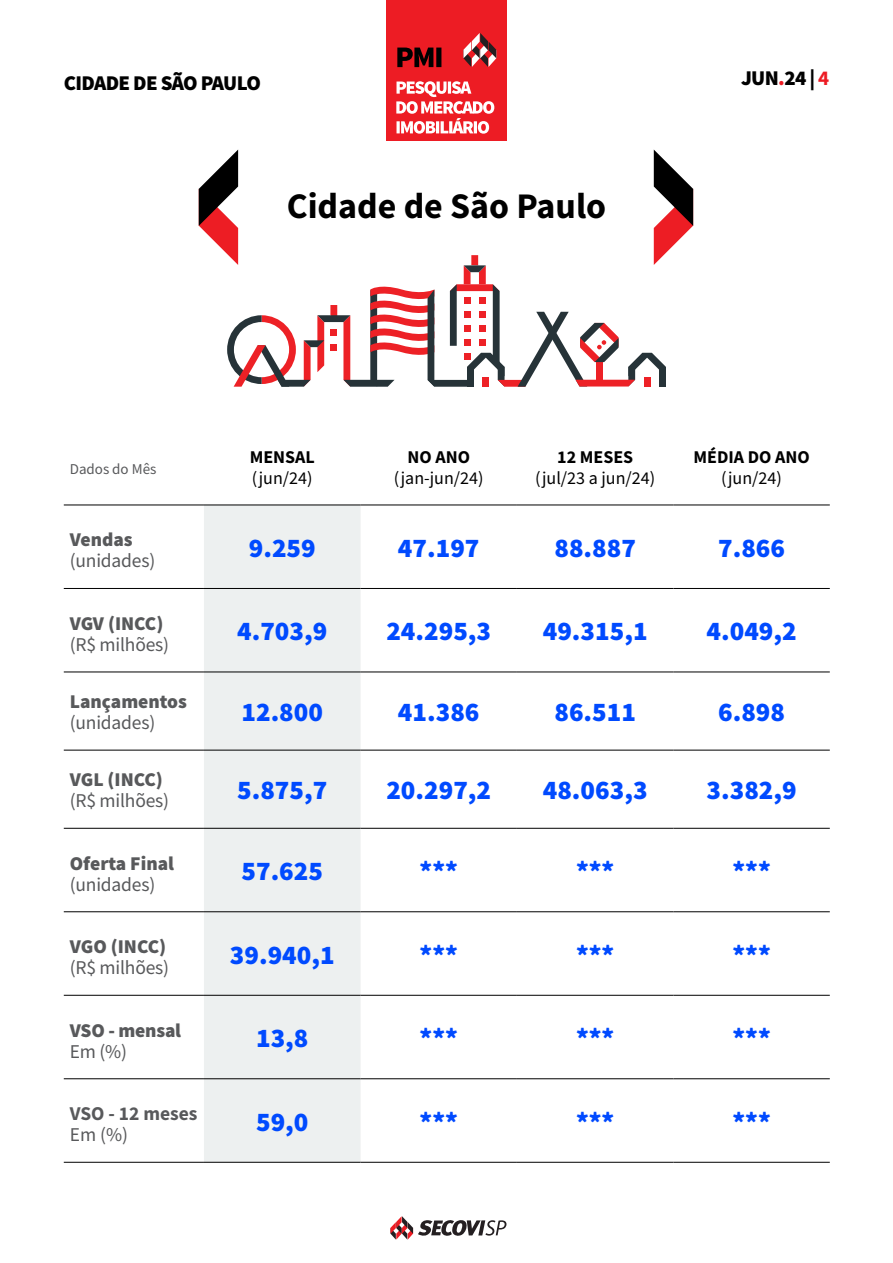
<style>
.page{position:relative;width:893px;height:1263px;background:#fff}
.page>*{position:absolute;margin:0;border:0;box-sizing:border-box;transform-origin:0 0}
.t1{font:700 36px "Source Sans Pro";color:#000}
.t2{font:900 27px "Source Sans Pro";color:#004aff}
.t3{font:900 21px "Source Sans Pro";letter-spacing:-.03em;color:#000}
.t4{font:19.5px "Source Sans Pro";letter-spacing:-.01em;color:#58595b}
.t5{font:900 19.5px "Source Sans Pro";color:#58595b}
.t6{font:700 19.5px "Source Sans Pro";color:#58595b}
.t7{font:18px "Source Sans Pro";color:#000}
.t8{font:700 18px "Source Sans Pro";color:#000}
.t9{font:15px "Source Sans Pro";color:#58595b}
.s1{color:#ed1c24}
.s2{font-weight:700;color:#ed1c24}
</style>
<div class="page">
<div style="left:386px;top:0;width:120px;height:141px;background:#ed1c24"></div>
<svg style="left:463px;top:33px;width:33px;height:34px"></svg>
<svg style="left:396px;top:81px;width:98px;height:53px"></svg>
<svg style="left:397px;top:48px;width:44px;height:19px"></svg>
<svg style="left:390px;top:1216px;width:116px;height:24px"></svg>
<div style="left:204px;top:506px;width:157px;height:656px;background:#edf0f0"></div>
<hr style="left:64px;top:505px;width:140px;height:1px;background:#000">
<hr style="left:204px;top:505px;width:157px;height:1px;background:#000">
<hr style="left:361px;top:505px;width:156px;height:1px;background:#000">
<hr style="left:517px;top:505px;width:156px;height:1px;background:#000">
<hr style="left:673px;top:505px;width:157px;height:1px;background:#000">
<hr style="left:64px;top:588px;width:140px;height:1px;background:#000">
<hr style="left:204px;top:588px;width:157px;height:1px;background:#000">
<hr style="left:361px;top:588px;width:156px;height:1px;background:#000">
<hr style="left:517px;top:588px;width:156px;height:1px;background:#000">
<hr style="left:673px;top:588px;width:157px;height:1px;background:#000">
<hr style="left:64px;top:672px;width:140px;height:1px;background:#000">
<hr style="left:204px;top:672px;width:157px;height:1px;background:#000">
<hr style="left:361px;top:672px;width:156px;height:1px;background:#000">
<hr style="left:517px;top:672px;width:156px;height:1px;background:#000">
<hr style="left:673px;top:672px;width:157px;height:1px;background:#000">
<hr style="left:64px;top:750px;width:140px;height:1px;background:#000">
<hr style="left:204px;top:750px;width:157px;height:1px;background:#000">
<hr style="left:361px;top:750px;width:156px;height:1px;background:#000">
<hr style="left:517px;top:750px;width:156px;height:1px;background:#000">
<hr style="left:673px;top:750px;width:157px;height:1px;background:#000">
<hr style="left:64px;top:828px;width:140px;height:1px;background:#000">
<hr style="left:204px;top:828px;width:157px;height:1px;background:#000">
<hr style="left:361px;top:828px;width:156px;height:1px;background:#000">
<hr style="left:517px;top:828px;width:156px;height:1px;background:#000">
<hr style="left:673px;top:828px;width:157px;height:1px;background:#000">
<hr style="left:64px;top:911px;width:140px;height:1px;background:#000">
<hr style="left:204px;top:911px;width:157px;height:1px;background:#000">
<hr style="left:361px;top:911px;width:156px;height:1px;background:#000">
<hr style="left:517px;top:911px;width:156px;height:1px;background:#000">
<hr style="left:673px;top:911px;width:157px;height:1px;background:#000">
<hr style="left:64px;top:995px;width:140px;height:1px;background:#000">
<hr style="left:204px;top:995px;width:157px;height:1px;background:#000">
<hr style="left:361px;top:995px;width:156px;height:1px;background:#000">
<hr style="left:517px;top:995px;width:156px;height:1px;background:#000">
<hr style="left:673px;top:995px;width:157px;height:1px;background:#000">
<hr style="left:64px;top:1162px;width:140px;height:1px;background:#000">
<hr style="left:204px;top:1162px;width:157px;height:1px;background:#000">
<hr style="left:361px;top:1162px;width:156px;height:1px;background:#000">
<hr style="left:517px;top:1162px;width:156px;height:1px;background:#000">
<hr style="left:673px;top:1162px;width:157px;height:1px;background:#000">
<hr style="left:64px;top:1078px;width:140px;height:1px;background:#000">
<hr style="left:204px;top:1078px;width:157px;height:1px;background:#000">
<hr style="left:361px;top:1078px;width:156px;height:1px;background:#000">
<hr style="left:517px;top:1078px;width:156px;height:1px;background:#000">
<hr style="left:673px;top:1078px;width:157px;height:1px;background:#000">
<svg style="left:199px;top:150px;width:494px;height:237px"></svg>
<p class="t3" style="left:64px;top:69px;width:199px">CIDADE DE SÃO PAULO</p>
<p class="t3" style="left:741px;top:63px;width:90px">JUN<span class="s1">.</span>24 | <span class="s2">4</span></p>
<h1 class="t1" style="left:287px;top:182px;width:321px">Cidade de São Paulo</h1>
<p class="t9" style="left:70px;top:460px;width:88px">Dados do Mês</p>
<p class="t5" style="left:70px;top:526px;width:64px">Vendas</p>
<p class="t4" style="left:70px;top:548px;width:87px">(unidades)</p>
<p class="t5" style="left:70px;top:610px;width:95px">VGV (INCC)</p>
<p class="t4" style="left:70px;top:632px;width:101px">(R$ milhões)</p>
<p class="t5" style="left:70px;top:688px;width:119px">Lançamentos</p>
<p class="t4" style="left:70px;top:710px;width:87px">(unidades)</p>
<p class="t8" style="left:250px;top:444px;width:67px">MENSAL</p>
<p class="t7" style="left:252px;top:466px;width:62px">(jun/24)</p>
<p class="t8" style="left:407px;top:444px;width:64px">NO ANO</p>
<p class="t7" style="left:394px;top:466px;width:91px">(jan-jun/24)</p>
<p class="t8" style="left:557px;top:444px;width:78px">12 MESES</p>
<p class="t7" style="left:535px;top:466px;width:121px">(jul/23 a jun/24)</p>
<p class="t8" style="left:693px;top:444px;width:118px">MÉDIA DO ANO</p>
<p class="t7" style="left:721px;top:466px;width:62px">(jun/24)</p>
<p class="t2" style="left:249px;top:529px;width:68px">9.259</p>
<p class="t2" style="left:398px;top:529px;width:83px">47.197</p>
<p class="t2" style="left:554px;top:529px;width:83px">88.887</p>
<p class="t2" style="left:718px;top:529px;width:68px">7.866</p>
<p class="t2" style="left:237px;top:613px;width:92px">4.703,9</p>
<p class="t2" style="left:386px;top:613px;width:106px">24.295,3</p>
<p class="t2" style="left:543px;top:613px;width:106px">49.315,1</p>
<p class="t2" style="left:707px;top:613px;width:92px">4.049,2</p>
<p class="t2" style="left:241px;top:693px;width:83px">12.800</p>
<p class="t2" style="left:398px;top:693px;width:83px">41.386</p>
<p class="t2" style="left:554px;top:693px;width:83px">86.511</p>
<p class="t2" style="left:718px;top:693px;width:68px">6.898</p>
<p class="t5" style="left:70px;top:766px;width:95px">VGL (INCC)</p>
<p class="t4" style="left:70px;top:788px;width:101px">(R$ milhões)</p>
<p class="t2" style="left:237px;top:772px;width:92px">5.875,7</p>
<p class="t2" style="left:386px;top:772px;width:106px">20.297,2</p>
<p class="t2" style="left:543px;top:772px;width:106px">48.063,3</p>
<p class="t2" style="left:707px;top:772px;width:92px">3.382,9</p>
<p class="t5" style="left:70px;top:849px;width:106px">Oferta Final</p>
<p class="t4" style="left:70px;top:872px;width:87px">(unidades)</p>
<p class="t2" style="left:241px;top:852px;width:83px">57.625</p>
<p class="t2" style="left:420px;top:852px;width:40px">***</p>
<p class="t2" style="left:576px;top:852px;width:40px">***</p>
<p class="t2" style="left:732px;top:852px;width:40px">***</p>
<p class="t5" style="left:70px;top:933px;width:98px">VGO (INCC)</p>
<p class="t4" style="left:70px;top:955px;width:101px">(R$ milhões)</p>
<p class="t2" style="left:230px;top:936px;width:106px">39.940,1</p>
<p class="t2" style="left:420px;top:936px;width:40px">***</p>
<p class="t2" style="left:576px;top:936px;width:40px">***</p>
<p class="t2" style="left:732px;top:936px;width:40px">***</p>
<p class="t5" style="left:70px;top:1016px;width:113px">VSO - mensal</p>
<p class="t4" style="left:70px;top:1039px;width:59px">Em (%)</p>
<p class="t2" style="left:256px;top:1019px;width:54px">13,8</p>
<p class="t2" style="left:420px;top:1019px;width:40px">***</p>
<p class="t2" style="left:576px;top:1019px;width:40px">***</p>
<p class="t2" style="left:732px;top:1019px;width:40px">***</p>
<p class="t6" style="left:70px;top:1100px;width:129px">VSO - 12 meses</p>
<p class="t4" style="left:70px;top:1122px;width:60px">Em (%)</p>
<p class="t2" style="left:256px;top:1103px;width:54px">59,0</p>
<p class="t2" style="left:420px;top:1103px;width:40px">***</p>
<p class="t2" style="left:576px;top:1103px;width:40px">***</p>
<p class="t2" style="left:732px;top:1103px;width:40px">***</p>
</div>
